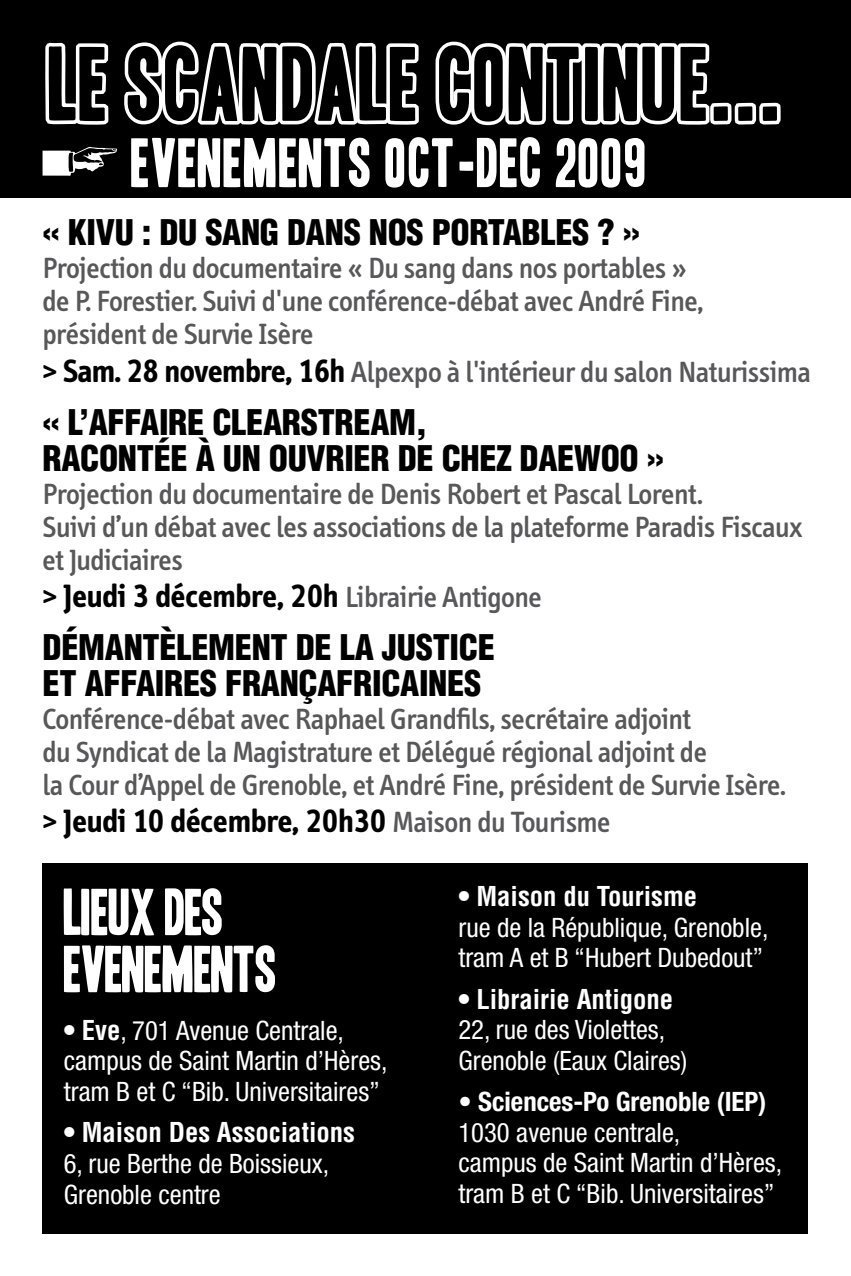
<style>
.page{position:relative;width:851px;height:1276px;background:#fff}
.page>*{position:absolute;margin:0;border:0;box-sizing:border-box;transform-origin:0 0}
.t1{font:90.9px "Headline One HPLHS";letter-spacing:.02em;color:#000}
.t2{font:60px "Headline One HPLHS";letter-spacing:.02em;color:#fff}
.t3{font:57px/57px "Headline One HPLHS";letter-spacing:-.01em;color:#fff}
.t4{font:900 condensed 34.5px/36px "Helvetica";letter-spacing:-.01em;color:#000}
.t5{font:700 33px "Info";color:#000}
.t6{font:500 30px/33px "Info";letter-spacing:-.01em;color:#58585a}
.t7{font:condensed 26.7px/30.6px "Helvetica Neue";color:#fff}
.t8{font:700 condensed 26.7px "Helvetica";color:#fff}
.s1{font-weight:700;font-size:33px;color:#000}
.s2{font-weight:500;font-size:30px;color:#58585a}
.s3{font-family:"Helvetica";font-weight:700}
.s4{font-weight:700}
</style>
<div class="page">
<div style="left:0;top:0;width:850px;height:198px;background:#000"></div>
<div style="left:43px;top:862px;width:765px;height:371px;background:#000"></div>
<svg style="left:42px;top:41px;width:377px;height:135px"></svg>
<svg style="left:435px;top:41px;width:346px;height:85px"></svg>
<h1 class="t1" style="left:49px;top:40px;width:734px">LE SCANDALE CONTINUE...</h1>
<h2 class="t2" style="left:131px;top:134px;width:517px">EVENEMENTS OCT-DEC 2009</h2>
<p class="t4" style="left:43px;top:214px;width:599px">« KIVU : DU SANG DANS NOS PORTABLES ? »</p>
<p class="t6" style="left:43px;top:252px;width:662px">Projection du documentaire « Du sang dans nos portables » de P. Forestier. Suivi d'une conférence-débat avec André Fine, président de Survie Isère</p>
<p class="t6" style="left:43px;top:355px;width:769px"><span class="s1">&gt; Sam. 28 novembre, 16h</span> Alpexpo à l'intérieur du salon Naturissima</p>
<p class="t4" style="left:43px;top:404px;width:623px">« L’AFFAIRE CLEARSTREAM,<br>RACONTÉE À UN OUVRIER DE CHEZ DAEWOO »</p>
<p class="t6" style="left:43px;top:477px;width:761px">Projection du documentaire de Denis Robert et Pascal Lorent.<br>Suivi d’un débat avec les associations de la plateforme Paradis Fiscaux et Judiciaires</p>
<p class="t5" style="left:43px;top:577px;width:500px">&gt; Jeudi 3 décembre, 20h <span class="s2">Librairie Antigone</span></p>
<p class="t4" style="left:43px;top:629px;width:454px">DÉMANTÈLEMENT DE LA JUSTICE<br>ET AFFAIRES FRANÇAFRICAINES</p>
<p class="t6" style="left:43px;top:703px;width:744px">Conférence-débat avec Raphael Grandfils, secrétaire adjoint<br>du Syndicat de la Magistrature et Délégué régional adjoint de<br>la Cour d’Appel de Grenoble, et André Fine, président de Survie Isère.</p>
<p class="t5" style="left:43px;top:802px;width:569px">&gt; Jeudi 10 décembre, 20h30 <span class="s2">Maison du Tourisme</span></p>
<h3 class="t3" style="left:64px;top:884px;width:162px">LIEUX DES<br>EVENEMENTS</h3>
<p class="t7" style="left:64px;top:1015px;width:325px"><span class="s3">• Eve</span>, 701 Avenue Centrale, campus de Saint Martin d’Hères, tram B et C “Bib. Universitaires”</p>
<p class="t8" style="left:64px;top:1116px;width:293px">• Maison Des Associations</p>
<p class="t7" style="left:64px;top:1148px;width:267px">6, rue Berthe de Boissieux,<br>Grenoble centre</p>
<p class="t8" style="left:458px;top:879px;width:240px">• Maison du Tourisme</p>
<p class="t7" style="left:458px;top:911px;width:311px">rue de la République, Grenoble, tram A et B “Hubert Dubedout”</p>
<p class="t8" style="left:458px;top:982px;width:216px">• Librairie Antigone</p>
<p class="t7" style="left:458px;top:1014px;width:230px">22, rue des Violettes,<br>Grenoble (Eaux Claires)</p>
<p class="t7" style="left:458px;top:1086px;width:325px">• <span class="s4">Sciences-Po Grenoble (IEP)<br></span>1030 avenue centrale,<br>campus de Saint Martin d’Hères, tram B et C “Bib. Universitaires”</p>
</div>
